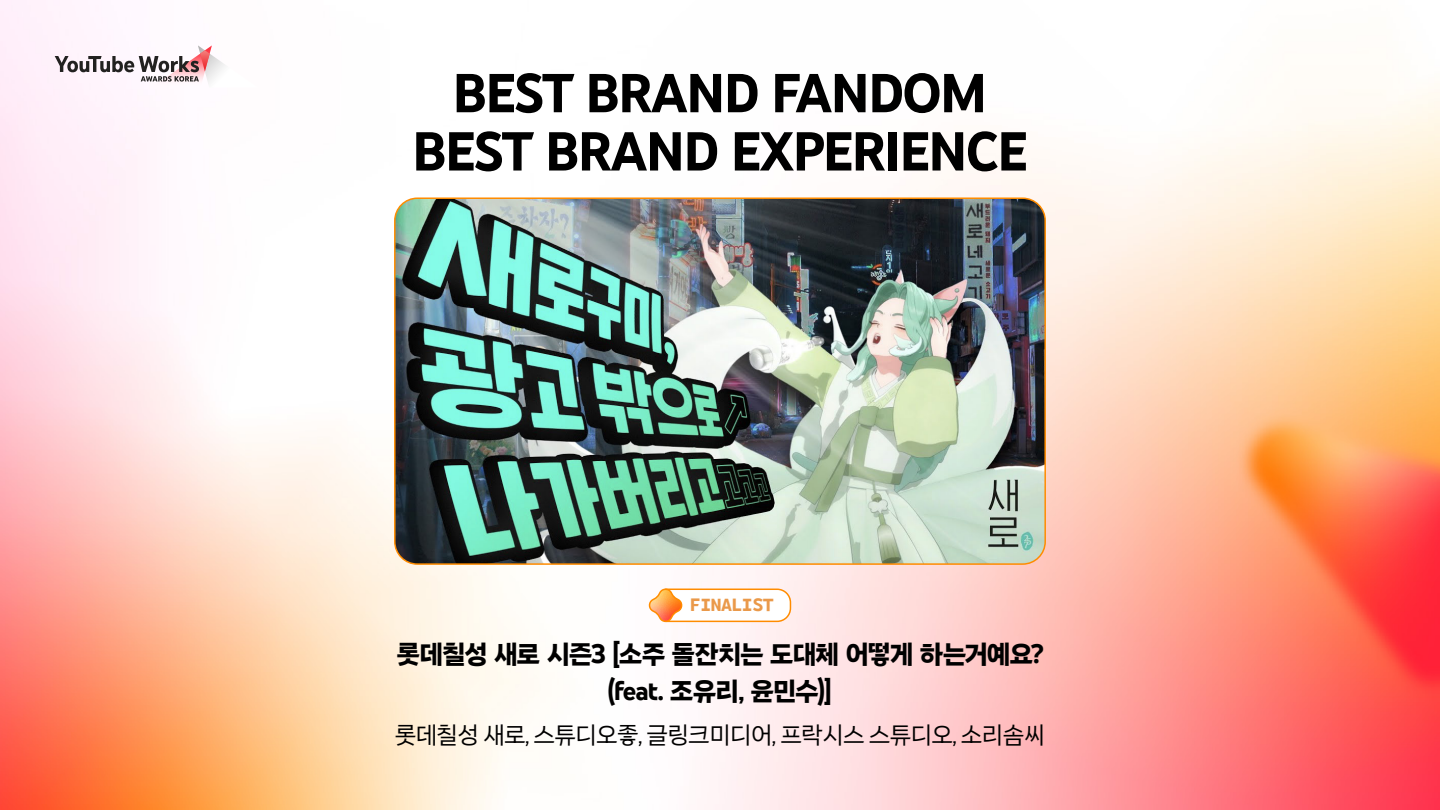
<style>
.page{position:relative;width:1440px;height:810px;background:#fff}
.page>*{position:absolute;margin:0;border:0;box-sizing:border-box;transform-origin:0 0}
.t1{font:700 56.25px/58.3px "You Tube Sans 48 pt";letter-spacing:-.04em;color:#000;text-align:center}
.t2{font:700 27.53px/37.3px "You Tube Sans 48 pt";letter-spacing:-.04em;color:#000;text-align:center}
.t3{font:25.05px "You Tube Sans 48 pt";letter-spacing:-.025em;color:#000}
.t4{font:800 18.23px "You Tube Sans Mono";letter-spacing:-.03em;color:#ea994a}
</style>
<div class="page">
<img style="left:0;top:0;width:1440px;height:810px">
<svg style="left:646px;top:588px;width:146px;height:37px"></svg>
<svg style="left:55px;top:45px;width:203px;height:43px"></svg>
<img style="left:395px;top:198px;width:650px;height:366px">
<div style="left:394px;top:197px;width:652px;height:368px;border:2px solid #ff8c00;border-radius:22px"></div>
<h1 class="t1" style="left:412px;top:64px;width:617px">BEST BRAND FANDOM<br>BEST BRAND EXPERIENCE</h1>
<p class="t4" style="left:690px;top:591px;width:85px">FINALIST</p>
<p class="t2" style="left:397px;top:635px;width:648px">롯데칠성 새로 시즌3 [소주 돌잔치는 도대체 어떻게 하는거예요? (feat. 조유리, 윤민수)]</p>
<p class="t3" style="left:395px;top:720px;width:652px">롯데칠성 새로, 스튜디오좋, 글링크미디어, 프락시스 스튜디오, 소리솜씨</p>
</div>
